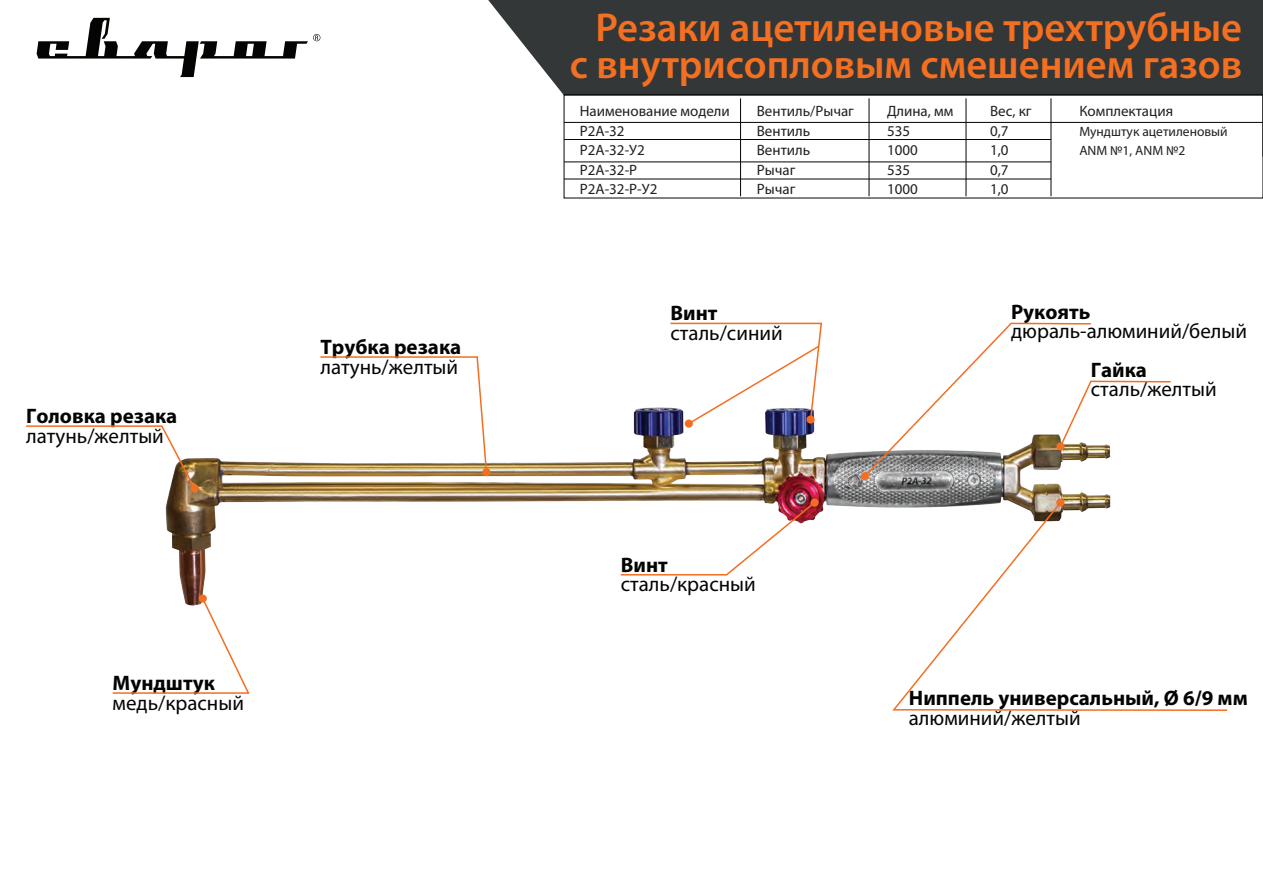
<style>
.page{position:relative;width:1263px;height:893px;background:#fff}
.page>*{position:absolute;margin:0;border:0;box-sizing:border-box;transform-origin:0 0}
.t1{font:600 40.5px/37.5px "Myriad Pro";color:#f36f21;text-align:right}
.t2{font:21px "Myriad Pro";color:#040503}
.t3{font:700 21px "Myriad Pro";color:#040503}
.t4{font:15px/19.5px "Myriad Pro";color:#231f20}
.t5{font:13.5px/19.5px "Myriad Pro";color:#231f20}
</style>
<div class="page">
<img style="left:165px;top:36px;width:965px;height:560px">
<div style="left:488px;top:0;width:775px;height:95px;background:#343738"></div>
<svg style="left:37px;top:18px;width:283px;height:59px"></svg>
<svg style="left:112px;top:596px;width:138px;height:98px"></svg>
<svg style="left:319px;top:356px;width:169px;height:118px"></svg>
<div style="left:199px;top:594px;width:8px;height:9px;background:#f36e21;border-radius:50%"></div>
<div style="left:482px;top:468px;width:8px;height:8px;background:#f36e21;border-radius:50%"></div>
<div style="left:861px;top:472px;width:8px;height:8px;background:#f36e21;border-radius:50%"></div>
<hr style="left:564px;top:122px;width:699px;height:1px;background:#040503">
<hr style="left:564px;top:95px;width:699px;height:1px;background:#040503">
<hr style="left:1262px;top:95px;width:1px;height:62px;background:#040503">
<hr style="left:1051px;top:98px;width:1px;height:98px;background:#040503">
<hr style="left:966px;top:98px;width:1px;height:98px;background:#040503">
<hr style="left:869px;top:98px;width:1px;height:98px;background:#040503">
<hr style="left:740px;top:98px;width:1px;height:98px;background:#040503">
<hr style="left:564px;top:139px;width:487px;height:1px;background:#040503">
<svg style="left:863px;top:322px;width:308px;height:156px"></svg>
<div style="left:1056px;top:442px;width:8px;height:9px;background:#f36e21;border-radius:50%"></div>
<svg style="left:891px;top:500px;width:337px;height:211px"></svg>
<div style="left:1056px;top:498px;width:8px;height:9px;background:#f36e21;border-radius:50%"></div>
<svg style="left:619px;top:500px;width:198px;height:76px"></svg>
<div style="left:811px;top:498px;width:8px;height:9px;background:#f36e21;border-radius:50%"></div>
<hr style="left:564px;top:162px;width:487px;height:1px;background:#040503">
<hr style="left:564px;top:179px;width:487px;height:1px;background:#040503">
<svg style="left:669px;top:322px;width:154px;height:104px"></svg>
<div style="left:685px;top:419px;width:8px;height:9px;background:#f36e21;border-radius:50%"></div>
<svg style="left:26px;top:425px;width:171px;height:66px"></svg>
<div style="left:191px;top:484px;width:8px;height:9px;background:#f36e21;border-radius:50%"></div>
<h2 class="t3" style="left:26px;top:402px;width:153px">Головка резака</h2>
<h2 class="t2" style="left:26px;top:423px;width:139px">латунь/желтый</h2>
<h2 class="t3" style="left:320px;top:333px;width:142px">Трубка резака</h2>
<h2 class="t2" style="left:320px;top:354px;width:139px">латунь/желтый</h2>
<h2 class="t3" style="left:113px;top:669px;width:104px">Мундштук</h2>
<h2 class="t2" style="left:113px;top:690px;width:133px">медь/красный</h2>
<h1 class="t1" style="left:570px;top:7px;width:674px">Резаки ацетиленовые трехтрубные с внутрисопловым смешением газов</h1>
<p class="t4" style="left:580px;top:101px;width:151px">Наименование модели<br>Р2А-32<br>Р2А-32-У2<br>Р2А-32-Р<br>Р2А-32-Р-У2</p>
<p class="t4" style="left:757px;top:101px;width:99px">Вентиль/Рычаг<br>Вентиль<br>Вентиль<br>Рычаг<br>Рычаг</p>
<p class="t4" style="left:887px;top:101px;width:68px">Длина, мм<br>535<br>1000<br>535<br>1000</p>
<p class="t4" style="left:990px;top:101px;width:43px">Вес, кг<br>0,7<br>1,0<br>0,7<br>1,0</p>
<p class="t4" style="left:1079px;top:101px;width:95px">Комплектация</p>
<p class="t5" style="left:1079px;top:121px;width:150px">Мундштук ацетиленовый<br>ANM №1, ANM №2</p>
<h2 class="t3" style="left:670px;top:300px;width:49px">Винт</h2>
<h2 class="t2" style="left:670px;top:320px;width:114px">сталь/синий</h2>
<h2 class="t3" style="left:621px;top:551px;width:49px">Винт</h2>
<h2 class="t2" style="left:621px;top:571px;width:137px">сталь/красный</h2>
<h2 class="t3" style="left:1011px;top:298px;width:81px">Рукоять</h2>
<h2 class="t2" style="left:1011px;top:318px;width:237px">дюраль-алюминий/белый</h2>
<h2 class="t3" style="left:1091px;top:356px;width:58px">Гайка</h2>
<h2 class="t2" style="left:1091px;top:376px;width:127px">сталь/желтый</h2>
<h2 class="t3" style="left:909px;top:684px;width:340px">Ниппель универсальный, Ø 6/9 мм</h2>
<h2 class="t2" style="left:909px;top:705px;width:173px">алюминий/желтый</h2>
</div>
